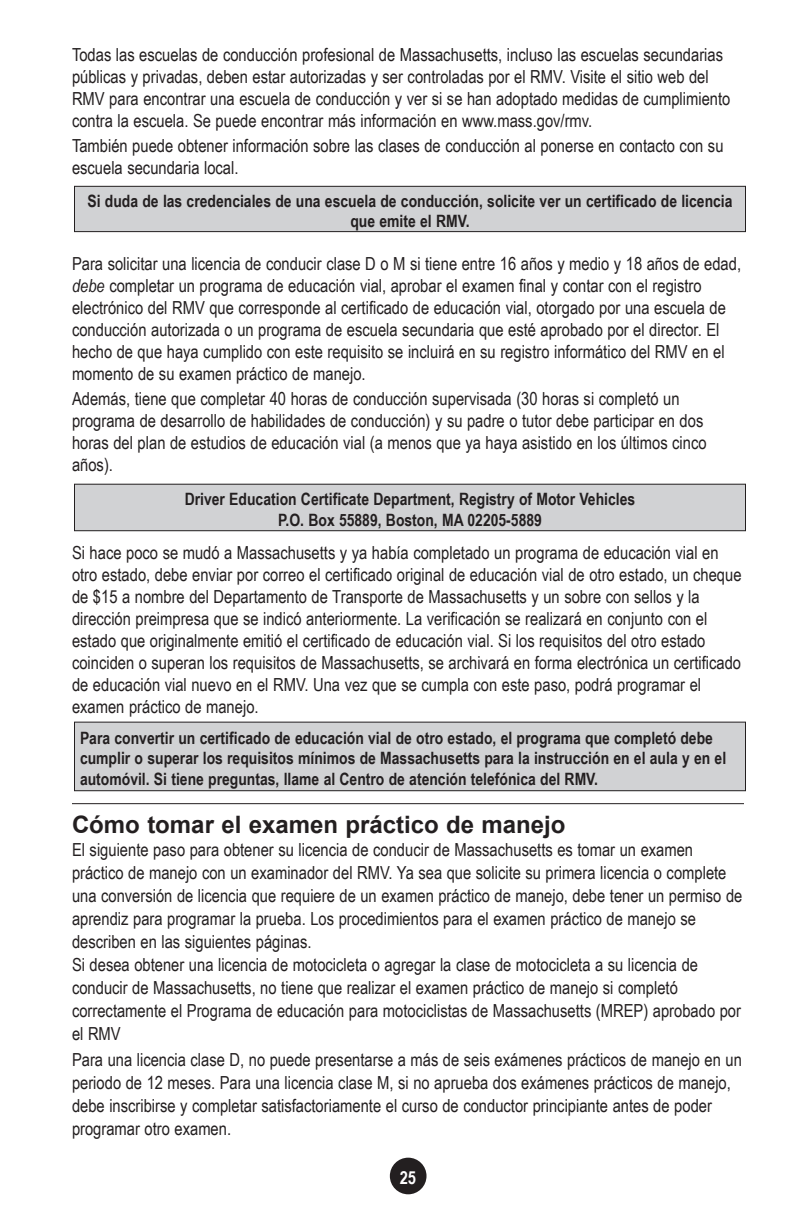
<style>
.page{position:relative;width:792px;height:1224px;background:#fff}
.page>*{position:absolute;margin:0;border:0;box-sizing:border-box;transform-origin:0 0}
.head_2_-_H3{font:700 24px "Arial";color:#231f20}
.body_text_-_P{font:18px/22px "Arial Narrow";color:#231f20}
.t1{font:700 18px "Arial Narrow";color:#fff}
.sidebar_-_P{font:700 17px/20.4px "Arial Narrow";color:#231f20;text-align:center}
.s1{font-style:italic}
</style>
<div class="page">
<div style="left:391px;top:1159px;width:35px;height:34px;background:#231f20;border-radius:50%"></div>
<div style="left:390px;top:1158px;width:37px;height:36px;border:2px solid #231f20;border-radius:50%"></div>
<hr style="left:72px;top:803px;width:672px;height:1px;background:#231f20">
<div style="left:74px;top:186px;width:672px;height:46px;background:#d1d2d4"></div>
<div style="left:74px;top:186px;width:672px;height:46px;border:1px solid #231f20"></div>
<div style="left:74px;top:484px;width:672px;height:47px;background:#d1d2d4"></div>
<div style="left:74px;top:484px;width:672px;height:47px;border:1px solid #231f20"></div>
<div style="left:74px;top:722px;width:672px;height:69px;background:#d1d2d4"></div>
<div style="left:74px;top:722px;width:672px;height:69px;border:1px solid #231f20"></div>
<p class="body_text_-_P" style="left:72px;top:43px;width:660px">Todas las escuelas de conducción profesional de Massachusetts, incluso las escuelas secundarias públicas y privadas, deben estar autorizadas y ser controladas por el RMV. Visite el sitio web del RMV para encontrar una escuela de conducción y ver si se han adoptado medidas de cumplimiento contra la escuela. Se puede encontrar más información en www.mass.gov/rmv.</p>
<p class="body_text_-_P" style="left:72px;top:134px;width:653px">También puede obtener información sobre las clases de conducción al ponerse en contacto con su escuela secundaria local.</p>
<p class="sidebar_-_P" style="left:87px;top:190px;width:647px">Si duda de las credenciales de una escuela de conducción, solicite ver un certificado de licencia que emite el RMV .</p>
<p class="body_text_-_P" style="left:72px;top:252px;width:671px">Para solicitar una licencia de conducir clase D o M si tiene entre 16 años y medio y 18 años de edad, <span class="s1">debe</span> completar un programa de educación vial, aprobar el examen final y contar con el registro electrónico del RMV que corresponde al certificado de educación vial, otorgado por una escuela de conducción autorizada o un programa de escuela secundaria que esté aprobado por el director. El hecho de que haya cumplido con este requisito se incluirá en su registro informático del RMV en el momento de su examen práctico de manejo.</p>
<p class="body_text_-_P" style="left:72px;top:387px;width:636px">Además, tiene que completar 40 horas de conducción supervisada (30 horas si completó un programa de desarrollo de habilidades de conducción) y su padre o tutor debe participar en dos horas del plan de estudios de educación vial (a menos que ya haya asistido en los últimos cinco años).</p>
<p class="sidebar_-_P" style="left:185px;top:488px;width:452px">Driver Education Certificate Department, Registry of Motor Vehicles</p>
<p class="sidebar_-_P" style="left:278px;top:509px;width:265px">P .O . Box 55889, Boston, MA 02205-5889</p>
<p class="body_text_-_P" style="left:72px;top:541px;width:671px">Si hace poco se mudó a Massachusetts y ya había completado un programa de educación vial en otro estado, debe enviar por correo el certificado original de educación vial de otro estado, un cheque de $15 a nombre del Departamento de Transporte de Massachusetts y un sobre con sellos y la dirección preimpresa que se indicó anteriormente. La verificación se realizará en conjunto con el estado que originalmente emitió el certificado de educación vial. Si los requisitos del otro estado coinciden o superan los requisitos de Massachusetts, se archivará en forma electrónica un certificado de educación vial nuevo en el RMV. Una vez que se cumpla con este paso, podrá programar el examen práctico de manejo.</p>
<p class="sidebar_-_P" style="left:80px;top:727px;width:648px;text-align:left">Para convertir un certificado de educación vial de otro estado, el programa que completó debe cumplir o superar los requisitos mínimos de Massachusetts para la instrucción en el aula y en el automóvil . Si tiene preguntas, llame al Centro de atención telefónica del RMV .</p>
<h3 class="head_2_-_H3" style="left:72px;top:809px;width:495px">Cómo tomar el examen práctico de manejo</h3>
<p class="body_text_-_P" style="left:72px;top:837px;width:672px;line-height:23px">El siguiente paso para obtener su licencia de conducir de Massachusetts es tomar un examen práctico de manejo con un examinador del RMV. Ya sea que solicite su primera licencia o complete una conversión de licencia que requiere de un examen práctico de manejo, debe tener un permiso de aprendiz para programar la prueba. Los procedimientos para el examen práctico de manejo se describen en las siguientes páginas.</p>
<p class="body_text_-_P" style="left:72px;top:952px;width:671px;line-height:23px">Si desea obtener una licencia de motocicleta o agregar la clase de motocicleta a su licencia de conducir de Massachusetts, no tiene que realizar el examen práctico de manejo si completó correctamente el Programa de educación para motociclistas de Massachusetts (MREP) aprobado por el RMV</p>
<p class="body_text_-_P" style="left:72px;top:1047px;width:671px;line-height:23px">Para una licencia clase D, no puede presentarse a más de seis exámenes prácticos de manejo en un periodo de 12 meses. Para una licencia clase M, si no aprueba dos exámenes prácticos de manejo, debe inscribirse y completar satisfactoriamente el curso de conductor principiante antes de poder programar otro examen.</p>
<p class="t1" style="left:400px;top:1164px;width:18px">25</p>
</div>
